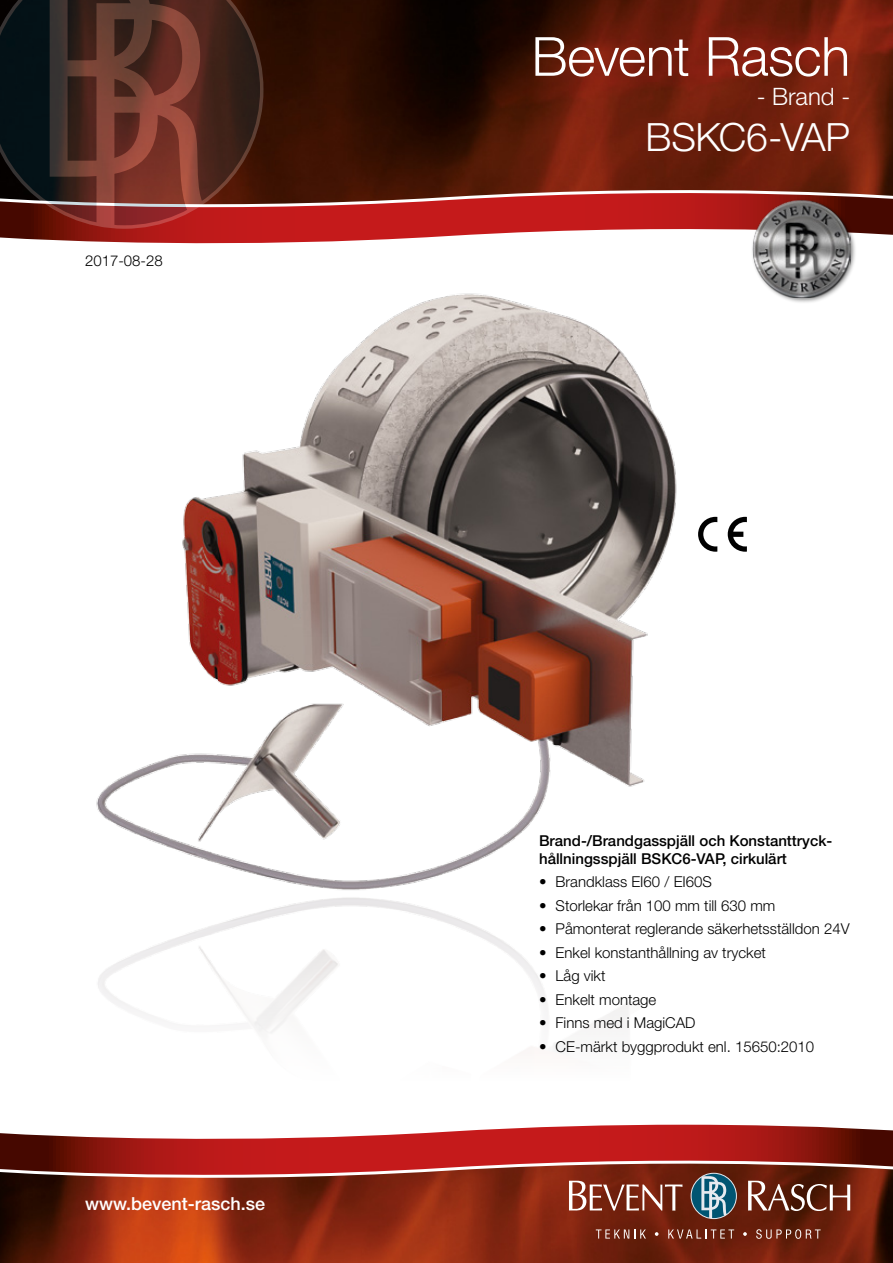
<style>
.page{position:relative;width:893px;height:1263px;background:#fff}
.page>*{position:absolute;margin:0;border:0;box-sizing:border-box;transform-origin:0 0}
.t1{font:300 54px "Helvetica Neue LT Std";letter-spacing:-.01em;color:#fff}
.t2{font:300 39px "Helvetica Neue LT Std";letter-spacing:-.01em;color:#fff}
.t3{font:300 24px "Helvetica Neue LT Std";color:#fff}
.t4{font:500 18px "Helvetica Neue LT Std";color:#fff}
.t5{font:300 15px "Helvetica Neue LT Std";color:#000}
.t6{font:500 15px/18px "Helvetica Neue LT Std";color:#000}
</style>
<div class="page">
<img style="left:0;top:1218px;width:893px;height:45px">
<svg style="left:596px;top:1229px;width:50px;height:9px"></svg>
<svg style="left:655px;top:1232px;width:3px;height:4px"></svg>
<svg style="left:668px;top:1229px;width:66px;height:9px"></svg>
<svg style="left:743px;top:1232px;width:4px;height:4px"></svg>
<svg style="left:756px;top:1229px;width:65px;height:10px"></svg>
<svg style="left:0;top:1125px;width:893px;height:25px"></svg>
<svg style="left:0;top:1150px;width:893px;height:68px;background:#8c3123"></svg>
<svg style="left:0;top:226px;width:893px;height:18px"></svg>
<svg style="left:263px;top:0;width:630px;height:226px;background:#5f1a0c"></svg>
<svg style="left:0;top:0;width:263px;height:229px;background:#532a24"></svg>
<div style="left:750px;top:198px;width:106px;height:106px;background:#000;opacity:.5"></div>
<img style="left:753px;top:200px;width:97px;height:98px">
<img style="left:96px;top:293px;width:581px;height:608px">
<svg style="left:728px;top:517px;width:19px;height:35px"></svg>
<svg style="left:698px;top:517px;width:19px;height:35px"></svg>
<p class="t5" style="left:85px;top:251px;width:79px">2017-08-28</p>
<p class="t4" style="left:85px;top:1193px;width:182px">www.bevent-rasch.se</p>
<h1 class="t1" style="left:532px;top:24px;width:320px">Bevent Rasch</h1>
<h3 class="t3" style="left:757px;top:81px;width:95px">- Brand -</h3>
<h2 class="t2" style="left:646px;top:114px;width:206px">BSKC6-VAP</h2>
<p class="t6" style="left:539px;top:831px;width:293px">Brand-/Brandgasspjäll och Konstanttryck&shy;hållningsspjäll BSKC6-VAP, cirkulärt</p>
<p class="t5" style="left:539px;top:873px;width:174px">• Brandklass EI60 / EI60S</p>
<p class="t5" style="left:539px;top:896px;width:238px">• Storlekar från 100 mm till 630 mm</p>
<p class="t5" style="left:539px;top:920px;width:312px">• Påmonterat reglerande säkerhetsställdon 24V</p>
<p class="t5" style="left:539px;top:943px;width:228px">• Enkel konstanthållning av trycket</p>
<p class="t5" style="left:539px;top:967px;width:68px">• Låg vikt</p>
<p class="t5" style="left:539px;top:990px;width:119px">• Enkelt montage</p>
<p class="t5" style="left:539px;top:1014px;width:158px">• Finns med i MagiCAD</p>
<p class="t5" style="left:539px;top:1037px;width:277px">• CE-märkt byggprodukt enl. 15650:2010</p>
</div>
